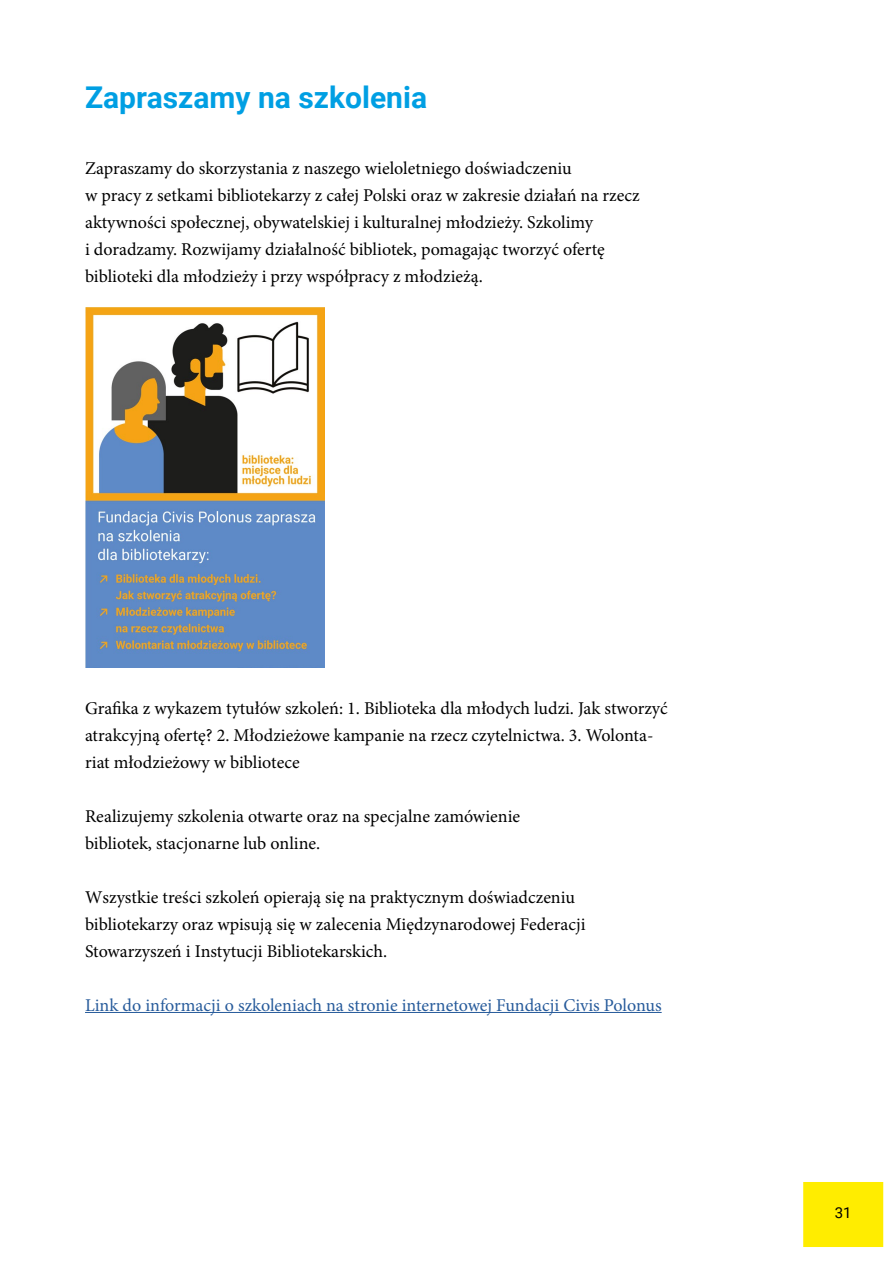
<style>
.page{position:relative;width:893px;height:1263px;background:#fff}
.page>*{position:absolute;margin:0;border:0;box-sizing:border-box;transform-origin:0 0}
.t1{font:700 30px "Roboto";color:#009fe3}
.t2{font:18px/27px "Minion Pro";color:#000}
.t3{font:18px "Minion Pro";color:#275b9b}
.t4{font:15px "Roboto";color:#000}
</style>
<div class="page">
<div style="left:807px;top:1186px;width:72px;height:57px;background:#ffed00"></div>
<div style="left:803px;top:1182px;width:80px;height:65px;border:8px solid #ffed00"></div>
<hr style="left:85px;top:1012px;width:577px;height:1px;background:#275b9b">
<img style="left:85px;top:308px;width:240px;height:360px">
<h1 class="t1" style="left:85px;top:76px;width:344px">Zapraszamy na szkolenia</h1>
<h1 class="t2" style="left:85px;top:154px;width:556px">Zapraszamy do skorzystania z naszego wieloletniego doświadczeniu<br>w pracy z setkami bibliotekarzy z całej Polski oraz w zakresie działań na rzecz aktywności społecznej, obywatelskiej i kulturalnej młodzieży. Szkolimy<br>i doradzamy. Rozwijamy działalność bibliotek, pomagając tworzyć ofertę biblioteki dla młodzieży i przy współpracy z młodzieżą.</h1>
<h1 class="t2" style="left:85px;top:694px;width:584px">Grafika z wykazem tytułów szkoleń: 1. Biblioteka dla młodych ludzi. Jak stworzyć atrakcyjną ofertę? 2. Młodzieżowe kampanie na rzecz czytelnictwa. 3. Wolonta&shy;riat młodzieżowy w bibliotece</h1>
<h1 class="t2" style="left:85px;top:802px;width:437px">Realizujemy szkolenia otwarte oraz na specjalne zamówienie bibliotek, stacjonarne lub online.</h1>
<h1 class="t2" style="left:85px;top:883px;width:502px">Wszystkie treści szkoleń opierają się na praktycznym doświadczeniu bibliotekarzy oraz wpisują się w zalecenia Międzynarodowej Federacji<br>Stowarzyszeń i Instytucji Bibliotekarskich.</h1>
<h1 class="t3" style="left:85px;top:993px;width:578px">Link do informacji o szkoleniach na stronie internetowej Fundacji Civis Polonus</h1>
<p class="t4" style="left:835px;top:1202px;width:18px">31</p>
</div>
